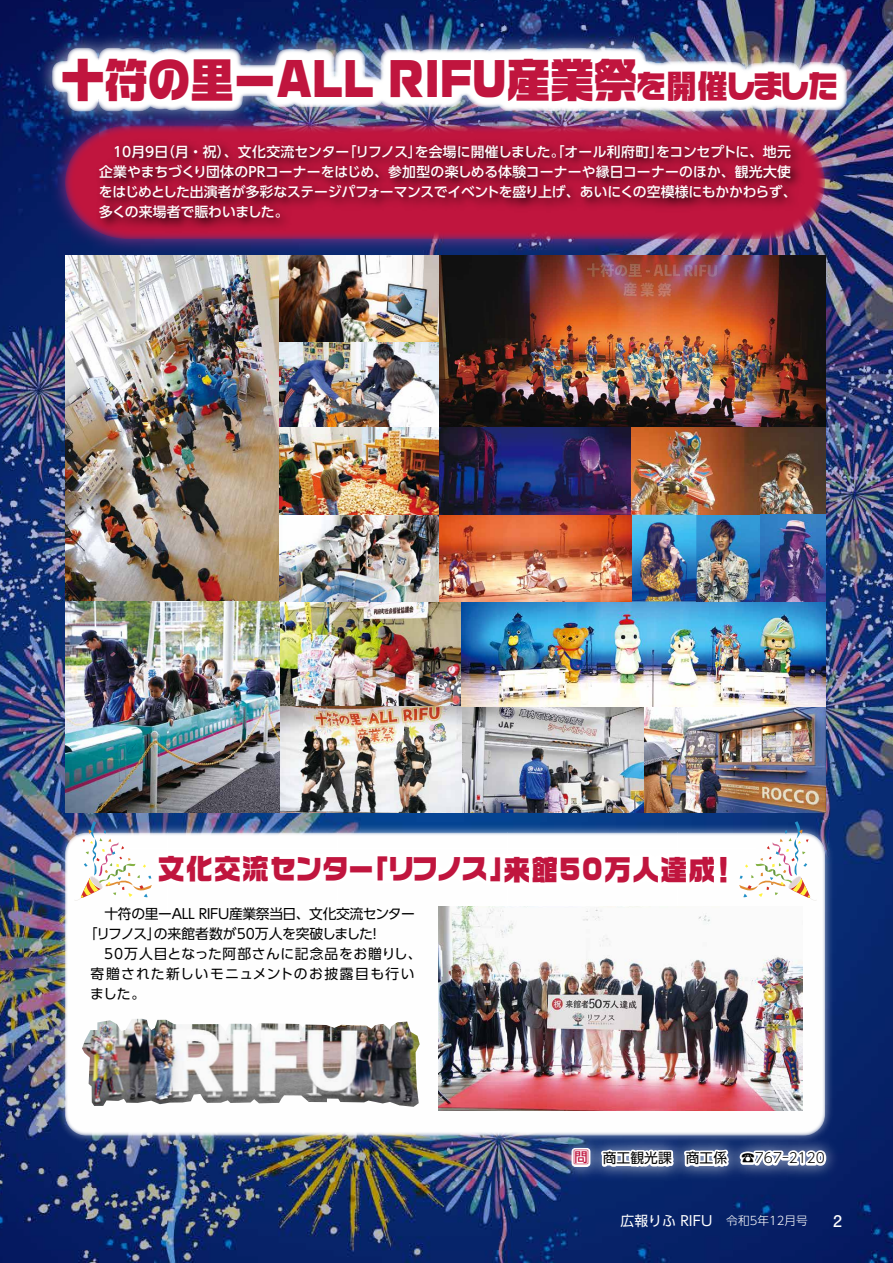
<style>
.page{position:relative;width:893px;height:1263px;background:#fff}
.page>*{position:absolute;margin:0;border:0;box-sizing:border-box;transform-origin:0 0}
.t1{font:900 45.75px "Logo G Std";color:#c0153e;scale:.95 1}
.t2{font:900 27.6px "Logo G Std";letter-spacing:.07em;color:#c0153e;scale:.95 1}
.t3{font:500 15.9px "UD Shin Go Pr 6";color:#c0153e}
.t4{font:700 15.9px "Futo Go B101 Pr 5";color:#fff}
.t5{font:500 13.8px/20.2px "UD Shin Go Pr 6";letter-spacing:-.005em;color:#fff}
.t6{font:13.8px "UD Shin Go Pr 6";color:#000}
.t7{font:13.8px/20.2px "UD Shin Go Pr 6";letter-spacing:-.03em;color:#000}
.t8{font:13.8px "UD Shin Go Pr 6";letter-spacing:.045em;color:#000}
.t9{font:13.8px "UD Shin Go Pr 6";letter-spacing:.095em;color:#000}
.t10{font:500 13.8px "UD Shin Go Pr 6";letter-spacing:.02em;color:#fff}
.t11{font:500 13.8px "UD Shin Go Pr 6";letter-spacing:-.03em;color:#fff}
.t12{font:300 13.8px "UD Shin Go Pr 6";color:#000}
.t13{font:13.8px "UD Shin Go Pr 6";color:#fff}
.t14{font:300 11.7px "UD Shin Go Pr 6";color:#fff}
.s1{font-size:31.95px}
</style>
<div class="page">
<img style="left:0;top:0;width:893px;height:1263px">
<img style="left:547px;top:1123px;width:304px;height:71px">
<svg style="left:569px;top:1149px;width:24px;height:20px"></svg>
<svg style="left:599px;top:1149px;width:229px;height:45px"></svg>
<img style="left:19px;top:15px;width:861px;height:130px">
<img style="left:41px;top:37px;width:816px;height:85px">
<img style="left:52px;top:820px;width:786px;height:329px">
<div style="left:65px;top:833px;width:760px;height:303px;background:#fefefe;border-radius:21px"></div>
<img style="left:42px;top:103px;width:806px;height:159px">
<img style="left:65px;top:125px;width:760px;height:114px">
<img style="left:90px;top:136px;width:718px;height:105px">
<img style="left:65px;top:255px;width:760px;height:557px">
<img style="left:439px;top:907px;width:363px;height:203px">
<img style="left:82px;top:1019px;width:338px;height:88px">
<svg style="left:74px;top:821px;width:743px;height:80px"></svg>
<h1 class="t1" style="left:61px;top:45px;width:819px">十符の里ーALL RIFU産業祭<span class="s1">を開催しました</span></h1>
<p class="t11" style="left:656px;top:140px;width:136px">をコンセプトに、地元</p>
<p class="t5" style="left:343px;top:141px;width:81px">「リフノス」</p>
<p class="t5" style="left:415px;top:141px;width:250px">を会場に開催しました。「オール利府町」</p>
<p class="t10" style="left:154px;top:140px;width:197px">（日月・祝）、文化交流センター</p>
<p class="t5" style="left:131px;top:141px;width:15px">月</p>
<p class="t5" style="left:99px;top:141px;width:699px;text-indent:12px">１０<br>企業やまちづくり団体のPRコーナーをはじめ、参加型の楽しめる体験コーナーや縁日コーナーのほか、観光大使をはじめとした出演者が多彩なステージパフォーマンスでイベントを盛り上げ、あいにくの空模様にもかかわらず、多くの来場者で賑わいました。</p>
<p class="t5" style="left:143px;top:141px;width:15px">９</p>
<h2 class="t2" style="left:158px;top:848px;width:229px">文化交流センター</h2>
<h2 class="t2" style="left:364px;top:848px;width:160px">「リフノス」</h2>
<h2 class="t2" style="left:504px;top:849px;width:224px">来館50万人達成</h2>
<h2 class="t2" style="left:710px;top:849px;width:29px">!</h2>
<p class="t7" style="left:368px;top:903px;width:49px;text-indent:-263px">十符の里ーALL RIFU産業祭当日、文化交流センター!</p>
<p class="t6" style="left:154px;top:922px;width:221px">の来館者数が50万人を突破しました</p>
<p class="t6" style="left:84px;top:922px;width:78px">「リフノス」</p>
<p class="t8" style="left:104px;top:943px;width:319px">50万人目となった阿部さんに記念品をお贈りし、</p>
<p class="t9" style="left:91px;top:963px;width:326px">寄贈された新しいモニュメントのお披露目も行い</p>
<p class="t6" style="left:90px;top:983px;width:57px">ました。</p>
<p class="t3" style="left:573px;top:1144px;width:17px">問</p>
<p class="t6" style="left:589px;top:1147px;width:140px">　商工観光課　商工係</p>
<p class="t12" style="left:741px;top:1147px;width:86px">☎767-２120</p>
<p class="t13" style="left:621px;top:1209px;width:107px">広報りふ RIFU　</p>
<p class="t14" style="left:726px;top:1211px;width:83px">令和5年12月号</p>
<p class="t4" style="left:833px;top:1208px;width:10px">2</p>
</div>
